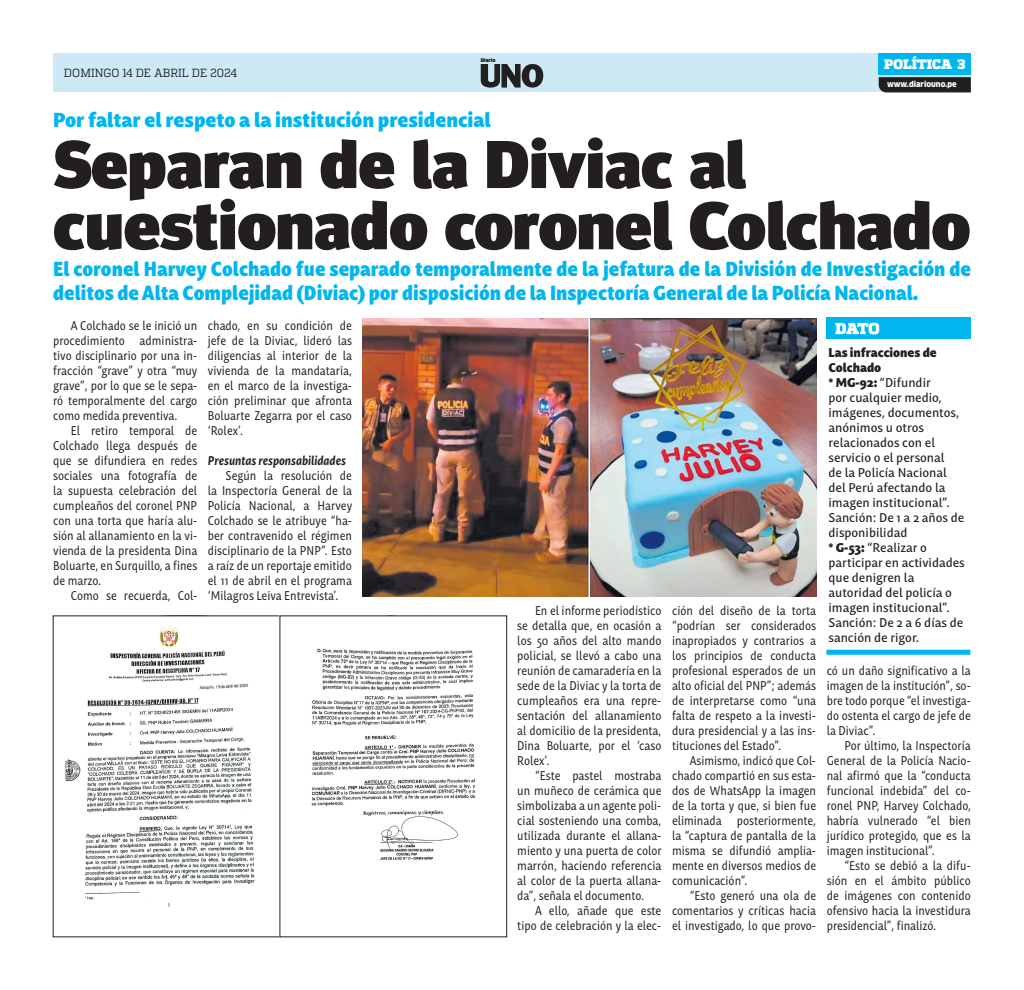
<style>
.page{position:relative;width:1024px;height:990px;background:#fff}
.page>*{position:absolute;margin:0;border:0;box-sizing:border-box;transform-origin:0 0}
.t1{font:900 67.5px/61.2px "Meta Head OT";color:#231f20;scale:1.08 1}
.t2{font:900 20px/24px "Mastro Sans";color:#00b6f0;scale:.92 1}
.t3{font:900 20px "Mastro Sans";color:#00b6f0;scale:.96 1}
.t4{font:900 13.75px "Quadon";letter-spacing:.01em;color:#fff}
.t5{font:12.5px/15px "Mastro Sans";color:#231f20;text-align:justify;scale:.86 1}
.t6{font:500 12.5px/15px "Mastro Sans";color:#231f20;scale:.96 1}
.t7{font:italic 700 12.5px "Mastro Sans";color:#231f20;scale:.86 1}
.t8{font:11.75px "Quadon";color:#231f20;scale:.95 1}
.t9{font:900 7.88px "Clan Pro";color:#fff;scale:.95 1}
.t10{font:900 4.88px "Clan Pro";letter-spacing:-.01em;color:#231f20}
.s1{font-weight:900}
</style>
<div class="page">
<div style="left:826px;top:318px;width:145px;height:21px;background:#00b6f0"></div>
<svg style="left:835px;top:323px;width:44px;height:11px"></svg>
<div style="left:826px;top:650px;width:144px;height:5px;background:#00b6f0"></div>
<div style="left:53px;top:53px;width:918px;height:39px;background:#cce9f5"></div>
<div style="left:878px;top:53px;width:93px;height:22px;background:#00b6f0"></div>
<svg style="left:878px;top:77px;width:93px;height:15px"></svg>
<svg style="left:481px;top:64px;width:62px;height:24px"></svg>
<img style="left:362px;top:319px;width:454px;height:277px">
<img style="left:65px;top:626px;width:411px;height:281px">
<p class="t8" style="left:64px;top:66px;width:184px">DOMINGO 14 DE ABRIL DE 2024</p>
<p class="t10" style="left:481px;top:58px;width:16px">Diario</p>
<p class="t4" style="left:884px;top:56px;width:83px">POLÍTICA 3</p>
<p class="t9" style="left:887px;top:80px;width:75px">www.diariouno.pe</p>
<h2 class="t3" style="left:53px;top:103px;width:457px">Por faltar el respeto a la institución presidencial</h2>
<h1 class="t1" style="left:53px;top:133px;width:851px">Separan de la Diviac al cuestionado coronel Colchado</h1>
<h2 class="t2" style="left:53px;top:256px;width:999px">El coronel Harvey Colchado fue separado temporalmente de la jefatura de la División de Investigación de delitos de Alta Complejidad (Diviac) por disposición de la Inspectoría General de la Policía Nacional.</h2>
<p class="t5" style="left:53px;top:317px;width:169px;text-indent:18px">A Colchado se le inició un procedimiento administra&shy;tivo disciplinario por una in&shy;fracción “grave” y otra “muy grave”, por lo que se le sepa&shy;ró temporalmente del cargo como medida preventiva.</p>
<p class="t5" style="left:53px;top:422px;width:169px;text-indent:18px">El retiro temporal de Colchado llega después de que se difundiera en redes sociales una fotografía de la supuesta celebración del cumpleaños del coronel PNP con una torta que haría alu&shy;sión al allanamiento en la vi&shy;vienda de la presidenta Dina Boluarte, en Surquillo, a fines de marzo.</p>
<p class="t5" style="left:71px;top:587px;width:148px">Como se recuerda, Col-</p>
<p class="t5" style="left:208px;top:317px;width:169px">chado, en su condición de jefe de la Diviac, lideró las diligencias al interior de la vivienda de la mandataria, en el marco de la investiga&shy;ción preliminar que afronta Boluarte Zegarra por el caso ‘Rolex’.</p>
<p class="t7" style="left:208px;top:451px;width:162px">Presuntas responsabilidades</p>
<p class="t5" style="left:208px;top:467px;width:169px;text-indent:18px">Según la resolución de la Inspectoría General de la Policía Nacional, a Harvey Colchado se le atribuye “ha&shy;ber contravenido el régimen disciplinario de la PNP”. Esto a raíz de un reportaje emitido el 11 de abril en el programa ‘Milagros Leiva Entrevista’.</p>
<p class="t5" style="left:517px;top:602px;width:169px;text-indent:18px">En el informe periodístico se detalla que, en ocasión a los 50 años del alto mando policial, se llevó a cabo una reunión de camaradería en la sede de la Diviac y la torta de cumpleaños era una repre&shy;sentación del allanamiento al domicilio de la presidenta, Dina Boluarte, por el ‘caso Rolex’.</p>
<p class="t5" style="left:517px;top:767px;width:169px;text-indent:18px">“Este pastel mostraba un muñeco de cerámica que simbolizaba a un agente poli&shy;cial sosteniendo una comba, utilizada durante el allana&shy;miento y una puerta de color marrón, haciendo referencia al color de la puerta allana&shy;da”, señala el documento.</p>
<p class="t5" style="left:517px;top:902px;width:169px;text-align:right">A ello, añade que este tipo de celebración y la elec-</p>
<p class="t5" style="left:672px;top:602px;width:169px">ción del diseño de la torta “podrían ser considerados inapropiados y contrarios a los principios de conducta profesional esperados de un alto oficial del PNP”; además de interpretarse como “una falta de respeto a la investi&shy;dura presidencial y a las ins&shy;tituciones del Estado”.</p>
<p class="t5" style="left:672px;top:752px;width:169px;text-indent:18px">Asimismo, indicó que Col&shy;chado compartió en sus esta&shy;dos de WhatsApp la imagen de la torta y que, si bien fue eliminada posteriormente, la “captura de pantalla de la misma se difundió amplia&shy;mente en diversos medios de comunicación”.</p>
<p class="t5" style="left:672px;top:887px;width:169px;text-indent:18px">“Esto generó una ola de comentarios y críticas hacia el investigado, lo que provo-</p>
<p class="t6" style="left:828px;top:344px;width:143px"><span class="s1">Las infracciones de<br>Colchado<br>* MG-92:</span> “Difundir<br>por cualquier medio, imágenes, documentos, anónimos u otros relacionados con el servicio o el personal<br>de la Policía Nacional del Perú afectando la imagen institucional”.<br>Sanción: De 1 a 2 años de disponibilidad<br><span class="s1">* G-53:</span> “Realizar o participar en actividades que denigren la autoridad del policía o imagen institucional”.<br>Sanción: De 2 a 6 días de sanción de rigor.</p>
<p class="t5" style="left:826px;top:662px;width:169px">có un daño significativo a la imagen de la institución”, so&shy;bre todo porque “el investiga&shy;do ostenta el cargo de jefe de la Diviac”.</p>
<p class="t5" style="left:826px;top:737px;width:169px;text-indent:18px">Por último, la Inspectoría General de la Policía Nacio&shy;nal afirmó que la “conducta funcional indebida” del co&shy;ronel PNP, Harvey Colchado, habría vulnerado “el bien jurídico protegido, que es la imagen institucional”.</p>
<p class="t5" style="left:826px;top:857px;width:169px;text-indent:18px">“Esto se debió a la difu&shy;sión en el ámbito público de imágenes con contenido ofensivo hacia la investidura presidencial”, finalizó.</p>
</div>
